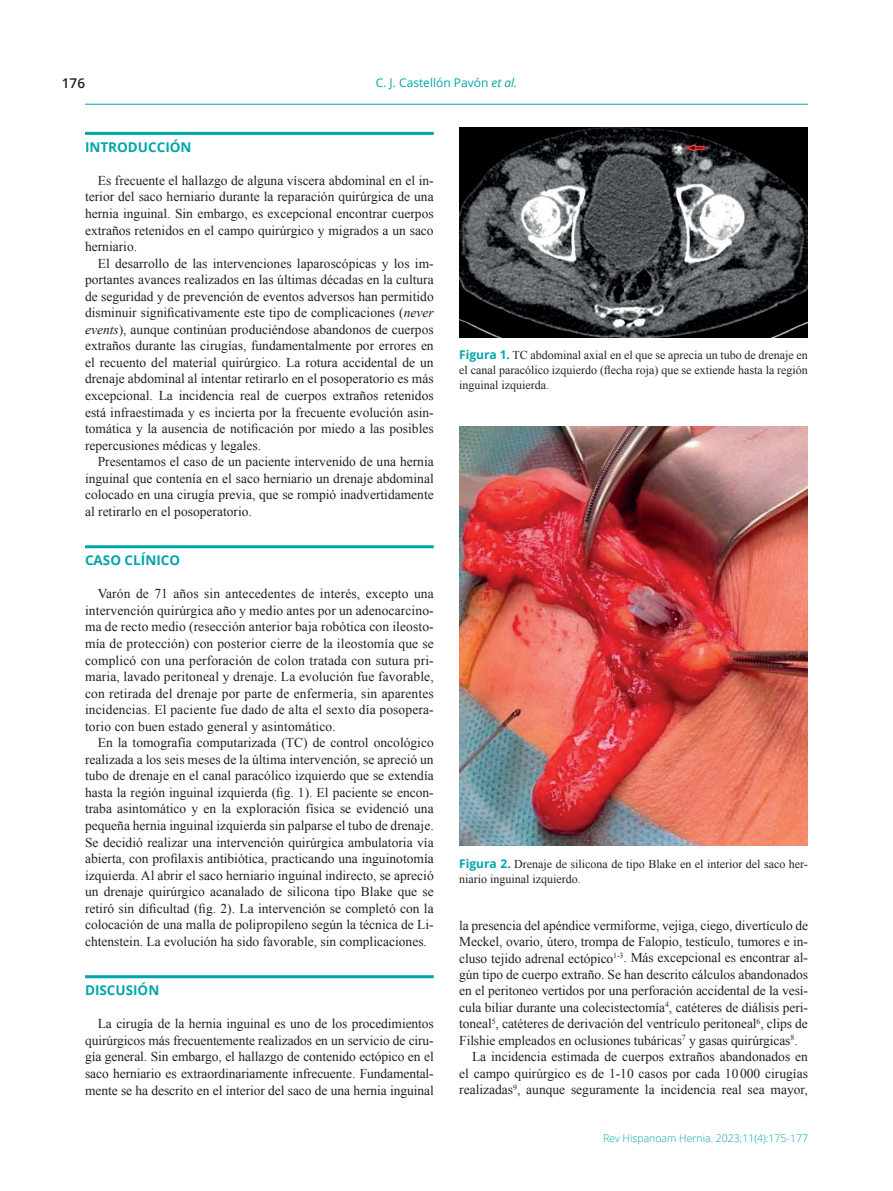
<style>
.page{position:relative;width:893px;height:1191px;background:#fff}
.page>*{position:absolute;margin:0;border:0;box-sizing:border-box;transform-origin:0 0}
.t1{font:13.5px/16.5px "Times New Roman";letter-spacing:-.005em;color:#231f20;text-align:justify}
.t2{font:700 13.5px "Open Sans";color:#00a5aa}
.t3{font:600 13.5px "Open Sans";color:#231f20}
.t4{font:12px/15px "Times New Roman";color:#231f20;text-align:justify}
.t5{font:12px "Open Sans";color:#00a5aa}
.t6{font:300 10.5px "Open Sans";color:#00a5aa}
.s1{font-style:italic}
.s2{font-family:"Open Sans";font-weight:700;color:#00a5aa}
</style>
<div class="page">
<hr style="left:85px;top:104px;width:723px;height:1px;background:#00a5aa">
<hr style="left:85px;top:132px;width:349px;height:3px;background:#00a5aa">
<hr style="left:85px;top:545px;width:349px;height:3px;background:#00a5aa">
<hr style="left:85px;top:975px;width:349px;height:3px;background:#00a5aa">
<img style="left:459px;top:128px;width:349px;height:209px">
<img style="left:459px;top:426px;width:349px;height:420px">
<p class="t3" style="left:62px;top:74px;width:25px">176</p>
<p class="t5" style="left:376px;top:75px;width:143px">C. J. Castellón Pavón <span class="s1">et al.</span></p>
<p class="t2" style="left:85px;top:137px;width:108px">INTRODUCCIÓN</p>
<p class="t1" style="left:85px;top:172px;width:350px;text-indent:13px">Es frecuente el hallazgo de alguna víscera abdominal en el in&shy;terior del saco herniario durante la reparación quirúrgica de una hernia inguinal. Sin embargo, es excepcional encontrar cuerpos extraños retenidos en el campo quirúrgico y migrados a un saco herniario.</p>
<p class="t1" style="left:85px;top:255px;width:350px;text-indent:13px">El desarrollo de las intervenciones laparoscópicas y los im&shy;portantes avances realizados en las últimas décadas en la cultura de seguridad y de prevención de eventos adversos han permitido disminuir significativamente este tipo de complicaciones (<span class="s1">never events</span>), aunque continúan produciéndose abandonos de cuerpos extraños durante las cirugías, fundamentalmente por errores en el recuento del material quirúrgico. La rotura accidental de un drenaje abdominal al intentar retirarlo en el posoperatorio es más excepcional. La incidencia real de cuerpos extraños retenidos está infraestimada y es incierta por la frecuente evolución asin&shy;tomática y la ausencia de notificación por miedo a las posibles repercusiones médicas y legales.</p>
<p class="t1" style="left:85px;top:453px;width:350px;text-indent:13px">Presentamos el caso de un paciente intervenido de una hernia inguinal que contenía en el saco herniario un drenaje abdominal colocado en una cirugía previa, que se rompió inadvertidamente al retirarlo en el posoperatorio.</p>
<p class="t2" style="left:85px;top:551px;width:97px">CASO CLÍNICO</p>
<p class="t1" style="left:85px;top:585px;width:350px;text-indent:13px">Varón de 71 años sin antecedentes de interés, excepto una intervención quirúrgica año y medio antes por un adenocarcino&shy;ma de recto medio (resección anterior baja robótica con ileosto&shy;mía de protección) con posterior cierre de la ileostomía que se complicó con una perforación de colon tratada con sutura pri&shy;maria, lavado peritoneal y drenaje. La evolución fue favorable, con retirada del drenaje por parte de enfermería, sin aparentes incidencias. El paciente fue dado de alta el sexto día posopera&shy;torio con buen estado general y asintomático.</p>
<p class="t1" style="left:85px;top:734px;width:350px;text-indent:13px">En la tomografía computarizada (TC) de control oncológico realizada a los seis meses de la última intervención, se apreció un tubo de drenaje en el canal paracólico izquierdo que se extendía hasta la región inguinal izquierda (fig. 1). El paciente se encon&shy;traba asintomático y en la exploración física se evidenció una pequeña hernia inguinal izquierda sin palparse el tubo de drenaje.<br>Se decidió realizar una intervención quirúrgica ambulatoria vía abierta, con profilaxis antibiótica, practicando una inguinotomía izquierda. Al abrir el saco herniario inguinal indirecto, se apreció un drenaje quirúrgico acanalado de silicona tipo Blake que se retiró sin dificultad (fig. 2). La intervención se completó con la colocación de una malla de polipropileno según la técnica de Li&shy;chtenstein. La evolución ha sido favorable, sin complicaciones.</p>
<p class="t2" style="left:85px;top:981px;width:76px">DISCUSIÓN</p>
<p class="t1" style="left:85px;top:1015px;width:350px;text-indent:13px">La cirugía de la hernia inguinal es uno de los procedimientos quirúrgicos más frecuentemente realizados en un servicio de ciru&shy;gía general. Sin embargo, el hallazgo de contenido ectópico en el saco herniario es extraordinariamente infrecuente. Fundamental&shy;mente se ha descrito en el interior del saco de una hernia inguinal</p>
<p class="t4" style="left:459px;top:347px;width:350px"><span class="s2">Figura 1.</span> TC abdominal axial en el que se aprecia un tubo de drenaje en el canal paracólico izquierdo (flecha roja) que se extiende hasta la región inguinal izquierda.</p>
<p class="t4" style="left:459px;top:856px;width:350px"><span class="s2">Figura 2.</span> Drenaje de silicona de tipo Blake en el interior del saco her&shy;niario inguinal izquierdo.</p>
<p class="t1" style="left:459px;top:916px;width:350px">la presencia del apéndice vermiforme, vejiga, ciego, divertículo de</p>
<p class="t1" style="left:459px;top:933px;width:350px">Meckel, ovario, útero, trompa de Falopio, testículo, tumores e in-</p>
<p class="t1" style="left:459px;top:949px;width:350px">cluso tejido adrenal ectópico<sup>1-3</sup>. Más excepcional es encontrar al-</p>
<p class="t1" style="left:459px;top:966px;width:350px">gún tipo de cuerpo extraño. Se han descrito cálculos abandonados</p>
<p class="t1" style="left:459px;top:982px;width:350px">en el peritoneo vertidos por una perforación accidental de la vesí-</p>
<p class="t1" style="left:459px;top:999px;width:350px">cula biliar durante una colecistectomía<sup>4</sup>, catéteres de diálisis peri-</p>
<p class="t1" style="left:459px;top:1015px;width:350px">toneal<sup>5</sup>, catéteres de derivación del ventrículo peritoneal<sup>6</sup>, clips de</p>
<p class="t1" style="left:459px;top:1032px;width:340px">Filshie empleados en oclusiones tubáricas<sup>7</sup> y gasas quirúrgicas<sup>8</sup>.</p>
<p class="t1" style="left:472px;top:1048px;width:337px">La incidencia estimada de cuerpos extraños abandonados en</p>
<p class="t1" style="left:459px;top:1065px;width:350px">el campo quirúrgico es de 1-10 casos por cada 10 000 cirugías</p>
<p class="t1" style="left:459px;top:1081px;width:350px">realizadas<sup>9</sup>, aunque seguramente la incidencia real sea mayor,</p>
<p class="t6" style="left:603px;top:1130px;width:206px">Rev Hispanoam Hernia. 2023;11(4):175-177</p>
</div>
